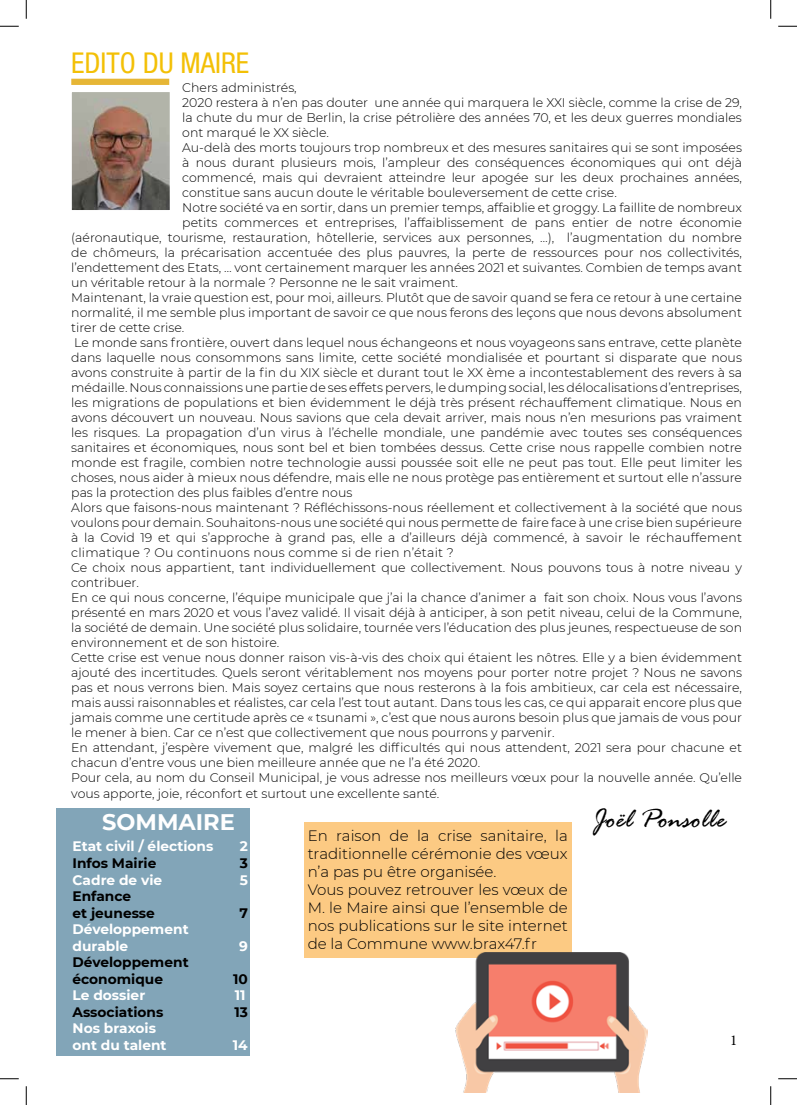
<style>
.page{position:relative;width:797px;height:1105px;background:#fff}
.page>*{position:absolute;margin:0;border:0;box-sizing:border-box;transform-origin:0 0}
.t1{font:condensed 28.75px "Helvetica Neue";color:#f3c006}
.t2{font:italic 28.75px "Rage";color:#000}
.t3{font:700 22.5px "Montserrat";color:#fff}
.t4{font:300 15px/18px "Montserrat";color:#000}
.t5{font:15px "Minion Pro";color:#000}
.t6{font:700 13.75px/16.5px "Montserrat";color:#fff}
.t7{font:700 13.75px/16.5px "Montserrat";color:#000}
.t8{font:300 12.5px "Montserrat";color:#000}
.t9{font:300 12.5px "Montserrat";letter-spacing:.02em;color:#000}
</style>
<div class="page">
<img style="left:72px;top:93px;width:97px;height:117px">
<div style="left:56px;top:808px;width:193px;height:247px;background:#82a5b8"></div>
<div style="left:71px;top:79px;width:98px;height:6px;background:#e6b636"></div>
<div style="left:304px;top:822px;width:267px;height:136px;background:#fcca83"></div>
<img style="left:455px;top:952px;width:192px;height:141px">
<svg style="left:0;top:25px;width:19px;height:2px"></svg>
<svg style="left:778px;top:25px;width:19px;height:2px"></svg>
<svg style="left:0;top:1078px;width:19px;height:1px"></svg>
<svg style="left:778px;top:1078px;width:19px;height:1px"></svg>
<svg style="left:25px;top:0;width:2px;height:19px"></svg>
<svg style="left:25px;top:1086px;width:2px;height:19px"></svg>
<svg style="left:770px;top:0;width:1px;height:19px"></svg>
<svg style="left:770px;top:1086px;width:1px;height:19px"></svg>
<h1 class="t1" style="left:71px;top:47px;width:179px">EDITO DU MAIRE</h1>
<p class="t8" style="left:182px;top:79px;width:116px">Chers administrés,</p>
<p class="t8" style="left:182px;top:94px;width:561px">2020 restera à n’en pas douter une année qui marquera le XXI siècle, comme la crise de 29,</p>
<p class="t8" style="left:182px;top:109px;width:561px">la chute du mur de Berlin, la crise pétrolière des années 70, et les deux guerres mondiales</p>
<p class="t8" style="left:182px;top:124px;width:148px">ont marqué le XX siècle.</p>
<p class="t8" style="left:182px;top:139px;width:561px">Au-delà des morts toujours trop nombreux et des mesures sanitaires qui se sont imposées</p>
<p class="t8" style="left:182px;top:154px;width:561px">à nous durant plusieurs mois, l’ampleur des conséquences économiques qui ont déjà</p>
<p class="t8" style="left:182px;top:169px;width:561px">commencé, mais qui devraient atteindre leur apogée sur les deux prochaines années,</p>
<p class="t8" style="left:182px;top:184px;width:436px">constitue sans aucun doute le véritable bouleversement de cette crise.</p>
<p class="t8" style="left:182px;top:199px;width:561px">Notre société va en sortir, dans un premier temps, affaiblie et groggy. La faillite de nombreux</p>
<p class="t8" style="left:182px;top:214px;width:561px">petits commerces et entreprises, l’affaiblissement de pans entier de notre économie</p>
<p class="t8" style="left:71px;top:229px;width:672px">(aéronautique, tourisme, restauration, hôtellerie, services aux personnes, …), l’augmentation du nombre</p>
<p class="t8" style="left:71px;top:244px;width:672px">de chômeurs, la précarisation accentuée des plus pauvres, la perte de ressources pour nos collectivités,</p>
<p class="t8" style="left:71px;top:259px;width:672px">l’endettement des Etats, … vont certainement marquer les années 2021 et suivantes. Combien de temps avant</p>
<p class="t8" style="left:71px;top:274px;width:388px">un véritable retour à la normale ? Personne ne le sait vraiment.</p>
<p class="t8" style="left:71px;top:289px;width:672px">Maintenant, la vraie question est, pour moi, ailleurs. Plutôt que de savoir quand se fera ce retour à une certaine</p>
<p class="t8" style="left:71px;top:304px;width:672px">normalité, il me semble plus important de savoir ce que nous ferons des leçons que nous devons absolument</p>
<p class="t8" style="left:71px;top:319px;width:115px">tirer de cette crise.</p>
<p class="t8" style="left:74px;top:334px;width:669px">Le monde sans frontière, ouvert dans lequel nous échangeons et nous voyageons sans entrave, cette planète</p>
<p class="t8" style="left:71px;top:349px;width:672px">dans laquelle nous consommons sans limite, cette société mondialisée et pourtant si disparate que nous</p>
<p class="t8" style="left:71px;top:364px;width:672px">avons construite à partir de la fin du XIX siècle et durant tout le XX ème a incontestablement des revers à sa</p>
<p class="t8" style="left:71px;top:379px;width:672px">médaille. Nous connaissions une partie de ses effets pervers, le dumping social, les délocalisations d’entreprises,</p>
<p class="t8" style="left:71px;top:394px;width:672px">les migrations de populations et bien évidemment le déjà très présent réchauffement climatique. Nous en</p>
<p class="t8" style="left:71px;top:409px;width:672px">avons découvert un nouveau. Nous savions que cela devait arriver, mais nous n’en mesurions pas vraiment</p>
<p class="t8" style="left:71px;top:424px;width:672px">les risques. La propagation d’un virus à l’échelle mondiale, une pandémie avec toutes ses conséquences</p>
<p class="t8" style="left:71px;top:439px;width:672px">sanitaires et économiques, nous sont bel et bien tombées dessus. Cette crise nous rappelle combien notre</p>
<p class="t8" style="left:71px;top:454px;width:672px">monde est fragile, combien notre technologie aussi poussée soit elle ne peut pas tout. Elle peut limiter les</p>
<p class="t8" style="left:71px;top:469px;width:672px">choses, nous aider à mieux nous défendre, mais elle ne nous protège pas entièrement et surtout elle n’assure</p>
<p class="t8" style="left:71px;top:484px;width:282px">pas la protection des plus faibles d’entre nous</p>
<p class="t8" style="left:71px;top:499px;width:672px">Alors que faisons-nous maintenant ? Réfléchissons-nous réellement et collectivement à la société que nous</p>
<p class="t8" style="left:71px;top:514px;width:672px">voulons pour demain. Souhaitons-nous une société qui nous permette de faire face à une crise bien supérieure</p>
<p class="t8" style="left:71px;top:529px;width:672px">à la Covid 19 et qui s’approche à grand pas, elle a d’ailleurs déjà commencé, à savoir le réchauffement</p>
<p class="t9" style="left:71px;top:544px;width:384px">climatique ? Ou continuons nous comme si de rien n’était ?</p>
<p class="t8" style="left:71px;top:559px;width:672px">Ce choix nous appartient, tant individuellement que collectivement. Nous pouvons tous à notre niveau y</p>
<p class="t8" style="left:71px;top:574px;width:69px">contribuer.</p>
<p class="t8" style="left:71px;top:589px;width:672px">En ce qui nous concerne, l’équipe municipale que j’ai la chance d’animer a fait son choix. Nous vous l’avons</p>
<p class="t8" style="left:71px;top:604px;width:672px">présenté en mars 2020 et vous l’avez validé. Il visait déjà à anticiper, à son petit niveau, celui de la Commune,</p>
<p class="t8" style="left:71px;top:619px;width:672px">la société de demain. Une société plus solidaire, tournée vers l’éducation des plus jeunes, respectueuse de son</p>
<p class="t8" style="left:71px;top:634px;width:210px">environnement et de son histoire.</p>
<p class="t8" style="left:71px;top:649px;width:672px">Cette crise est venue nous donner raison vis-à-vis des choix qui étaient les nôtres. Elle y a bien évidemment</p>
<p class="t8" style="left:71px;top:664px;width:672px">ajouté des incertitudes. Quels seront véritablement nos moyens pour porter notre projet ? Nous ne savons</p>
<p class="t8" style="left:71px;top:679px;width:672px">pas et nous verrons bien. Mais soyez certains que nous resterons à la fois ambitieux, car cela est nécessaire,</p>
<p class="t8" style="left:71px;top:694px;width:672px">mais aussi raisonnables et réalistes, car cela l’est tout autant. Dans tous les cas, ce qui apparait encore plus que</p>
<p class="t8" style="left:71px;top:709px;width:672px">jamais comme une certitude après ce « tsunami », c’est que nous aurons besoin plus que jamais de vous pour</p>
<p class="t8" style="left:71px;top:724px;width:485px">le mener à bien. Car ce n’est que collectivement que nous pourrons y parvenir.</p>
<p class="t8" style="left:71px;top:739px;width:672px">En attendant, j’espère vivement que, malgré les difficultés qui nous attendent, 2021 sera pour chacune et</p>
<p class="t8" style="left:71px;top:754px;width:410px">chacun d’entre vous une bien meilleure année que ne l’a été 2020.</p>
<p class="t8" style="left:71px;top:769px;width:672px">Pour cela, au nom du Conseil Municipal, je vous adresse nos meilleurs vœux pour la nouvelle année. Qu’elle</p>
<p class="t8" style="left:71px;top:785px;width:369px">vous apporte, joie, réconfort et surtout une excellente santé.</p>
<h1 class="t2" style="left:591px;top:803px;width:135px">Joël Ponsolle</h1>
<p class="t6" style="left:73px;top:838px;width:142px">Etat civil / élections</p>
<p class="t6" style="left:240px;top:838px;width:10px">2</p>
<p class="t7" style="left:73px;top:854px;width:85px">Infos Mairie</p>
<p class="t7" style="left:240px;top:854px;width:10px">3</p>
<p class="t6" style="left:73px;top:871px;width:91px">Cadre de vie</p>
<p class="t6" style="left:240px;top:871px;width:10px">5</p>
<p class="t7" style="left:73px;top:887px;width:84px">Enfance<br>et jeunesse</p>
<h2 class="t3" style="left:102px;top:805px;width:134px">SOMMAIRE</h2>
<p class="t4" style="left:308px;top:826px;width:261px">En raison de la crise sanitaire, la traditionnelle cérémonie des vœux n’a pas pu être organisée.<br>Vous pouvez retrouver les vœux de<br>M. le Maire ainsi que l’ensemble de nos publications sur le site internet de la Commune www.brax47.fr</p>
<p class="t7" style="left:239px;top:904px;width:10px">7</p>
<p class="t6" style="left:73px;top:920px;width:118px">Développement durable</p>
<p class="t6" style="left:239px;top:937px;width:10px">9</p>
<p class="t7" style="left:73px;top:953px;width:118px">Développement économique</p>
<p class="t7" style="left:233px;top:970px;width:16px">10</p>
<p class="t6" style="left:73px;top:986px;width:74px">Le dossier</p>
<p class="t6" style="left:235px;top:986px;width:12px">11</p>
<p class="t7" style="left:73px;top:1003px;width:92px">Associations</p>
<p class="t7" style="left:234px;top:1003px;width:15px">13</p>
<p class="t6" style="left:73px;top:1019px;width:95px">Nos braxois ont du talent</p>
<p class="t6" style="left:233px;top:1036px;width:16px">14</p>
<p class="t5" style="left:730px;top:1030px;width:9px">1</p>
</div>
